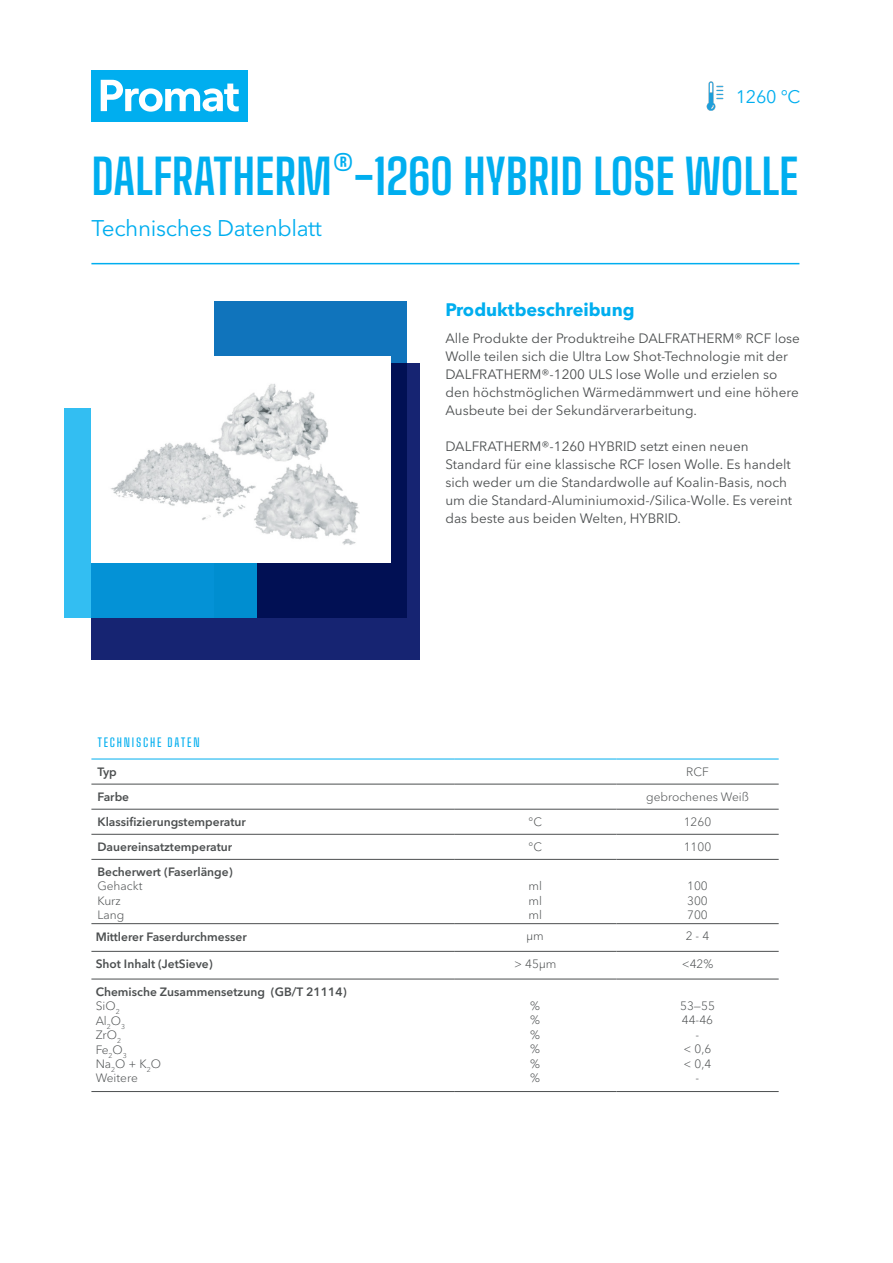
<style>
.page{position:relative;width:893px;height:1263px;background:#fff}
.page>*{position:absolute;margin:0;border:0;box-sizing:border-box;transform-origin:0 0}
.t1{font:700 48px "Big Shoulders Text";color:#00aeef}
.Intro_text-20_8_Demi{font:22.5px "Avenir Next W1 G";letter-spacing:-.015em;color:#00aeef}
.Blue_text_header{font:700 18px "Avenir Next W1 G";color:#00aeef}
.Intro_text-20_8_Demi-2{font:18px "Avenir Next W1 G";color:#00aeef}
.Body_text{font:13.5px/18px "Avenir Next W1 G";color:#4c4f50}
.t2{font:600 12px "Avenir Next W1 G";color:#4c4f50}
.t3{font:300 12px "Avenir Next W1 G";color:#4c4f50}
.t4{font:500 12px "Big Shoulders Text";letter-spacing:.14em;color:#00aeef}
</style>
<div class="page">
<div style="left:214px;top:302px;width:193px;height:316px;background:#1074bc"></div>
<svg style="left:91px;top:364px;width:329px;height:296px;background:#0f1d67"></svg>
<svg style="left:64px;top:408px;width:192px;height:210px;background:#15a2df"></svg>
<hr style="left:91px;top:784px;width:363px;height:1px;background:#4c4f50">
<hr style="left:454px;top:784px;width:162px;height:1px;background:#4c4f50">
<hr style="left:616px;top:784px;width:163px;height:1px;background:#4c4f50">
<hr style="left:91px;top:809px;width:363px;height:1px;background:#4c4f50">
<hr style="left:454px;top:809px;width:162px;height:1px;background:#4c4f50">
<hr style="left:616px;top:809px;width:163px;height:1px;background:#4c4f50">
<hr style="left:91px;top:834px;width:363px;height:1px;background:#4c4f50">
<hr style="left:454px;top:834px;width:162px;height:1px;background:#4c4f50">
<hr style="left:616px;top:834px;width:163px;height:1px;background:#4c4f50">
<hr style="left:91px;top:859px;width:363px;height:1px;background:#4c4f50">
<hr style="left:454px;top:859px;width:162px;height:1px;background:#4c4f50">
<hr style="left:616px;top:859px;width:163px;height:1px;background:#4c4f50">
<hr style="left:91px;top:923px;width:363px;height:1px;background:#4c4f50">
<hr style="left:454px;top:923px;width:162px;height:1px;background:#4c4f50">
<hr style="left:616px;top:923px;width:163px;height:1px;background:#4c4f50">
<hr style="left:91px;top:951px;width:363px;height:1px;background:#4c4f50">
<hr style="left:454px;top:951px;width:162px;height:1px;background:#4c4f50">
<hr style="left:616px;top:951px;width:163px;height:1px;background:#4c4f50">
<hr style="left:91px;top:979px;width:363px;height:1px;background:#4c4f50">
<hr style="left:454px;top:979px;width:162px;height:1px;background:#4c4f50">
<hr style="left:616px;top:979px;width:163px;height:1px;background:#4c4f50">
<hr style="left:91px;top:1091px;width:363px;height:1px;background:#4c4f50">
<hr style="left:454px;top:1091px;width:162px;height:1px;background:#4c4f50">
<hr style="left:616px;top:1091px;width:163px;height:1px;background:#4c4f50">
<hr style="left:91px;top:759px;width:363px;height:1px;background:#00aeef">
<hr style="left:454px;top:759px;width:162px;height:1px;background:#00aeef">
<hr style="left:616px;top:759px;width:163px;height:1px;background:#00aeef">
<div style="left:91px;top:70px;width:157px;height:51px;background:#00aeef"></div>
<svg style="left:101px;top:80px;width:138px;height:32px"></svg>
<hr style="left:91px;top:263px;width:708px;height:1px;background:#00aeef">
<img style="left:91px;top:357px;width:299px;height:206px">
<img style="left:706px;top:81px;width:18px;height:29px">
<p class="Intro_text-20_8_Demi-2" style="left:736px;top:86px;width:66px">1260 °C</p>
<p class="t1" style="left:91px;top:138px;width:708px">DALFRATHERM®-1260 HYBRID LOSE WOLLE</p>
<p class="Intro_text-20_8_Demi" style="left:91px;top:215px;width:232px">Technisches Datenblatt</p>
<p class="Blue_text_header" style="left:445px;top:298px;width:191px">Produktbeschreibung</p>
<p class="Body_text" style="left:445px;top:329px;width:356px">Alle Produkte der Produktreihe DALFRATHERM® RCF lose Wolle teilen sich die Ultra Low Shot-Technologie mit der DALFRATHERM®-1200 ULS lose Wolle und erzielen so den höchstmöglichen Wärmedämmwert und eine höhere Ausbeute bei der Sekundärverarbeitung.</p>
<p class="Body_text" style="left:445px;top:437px;width:348px">DALFRATHERM®-1260 HYBRID setzt einen neuen Standard für eine klassische RCF losen Wolle. Es handelt sich weder um die Standardwolle auf Koalin-Basis, noch um die Standard-Aluminiumoxid-/Silica-Wolle. Es vereint das beste aus beiden Welten, HYBRID.</p>
<p class="t4" style="left:97px;top:734px;width:104px">TECHNISCHE DATEN</p>
<p class="t2" style="left:97px;top:764px;width:21px">Typ</p>
<p class="t3" style="left:686px;top:764px;width:24px">RCF</p>
<p class="t2" style="left:97px;top:789px;width:33px">Farbe</p>
<p class="t3" style="left:646px;top:789px;width:104px">gebrochenes Weiß</p>
<p class="t2" style="left:97px;top:814px;width:150px">Klassifizierungstemperatur</p>
<p class="t3" style="left:529px;top:814px;width:15px">°C</p>
<p class="t3" style="left:684px;top:814px;width:29px">1260</p>
<p class="t2" style="left:97px;top:839px;width:136px">Dauereinsatztemperatur</p>
<p class="t3" style="left:529px;top:839px;width:15px">°C</p>
<p class="t3" style="left:684px;top:839px;width:29px">1100</p>
<p class="t2" style="left:97px;top:864px;width:137px">Becherwert (Faserlänge)</p>
<p class="t3" style="left:97px;top:879px;width:47px">Gehackt</p>
<p class="t3" style="left:97px;top:893px;width:25px">Kurz</p>
<p class="t3" style="left:97px;top:908px;width:28px">Lang</p>
<p class="t3" style="left:528px;top:879px;width:15px">ml</p>
<p class="t3" style="left:528px;top:893px;width:15px">ml</p>
<p class="t3" style="left:528px;top:908px;width:15px">ml</p>
<p class="t3" style="left:687px;top:879px;width:22px">100</p>
<p class="t3" style="left:687px;top:893px;width:22px">300</p>
<p class="t3" style="left:687px;top:908px;width:22px">700</p>
<p class="t2" style="left:96px;top:929px;width:153px">Mittlerer Faserdurchmesser</p>
<p class="t3" style="left:527px;top:929px;width:19px">μm</p>
<p class="t3" style="left:686px;top:929px;width:25px">2 - 4</p>
<p class="t2" style="left:96px;top:957px;width:119px">Shot Inhalt (JetSieve)</p>
<p class="t3" style="left:514px;top:956px;width:44px">&gt; 45μm</p>
<p class="t3" style="left:682px;top:956px;width:33px">&lt;42%</p>
<p class="t2" style="left:96px;top:984px;width:253px">Chemische Zusammensetzung (GB/T 21114)</p>
<p class="t3" style="left:96px;top:999px;width:26px">SiO<sub>2</sub></p>
<p class="t3" style="left:96px;top:1013px;width:31px">Al<sub>2</sub>O<sub>3</sub></p>
<p class="t3" style="left:96px;top:1028px;width:27px">ZrO<sub>2</sub></p>
<p class="t3" style="left:96px;top:1042px;width:33px">Fe<sub>2</sub>O<sub>3</sub></p>
<p class="t3" style="left:96px;top:1057px;width:67px">Na<sub>2</sub>O + K<sub>2</sub>O</p>
<p class="t3" style="left:96px;top:1071px;width:44px">Weitere</p>
<p class="t3" style="left:530px;top:999px;width:11px">%</p>
<p class="t3" style="left:530px;top:1013px;width:11px">%</p>
<p class="t3" style="left:530px;top:1027px;width:11px">%</p>
<p class="t3" style="left:530px;top:1042px;width:11px">%</p>
<p class="t3" style="left:530px;top:1056px;width:11px">%</p>
<p class="t3" style="left:530px;top:1071px;width:11px">%</p>
<p class="t3" style="left:680px;top:999px;width:36px">53—55</p>
<p class="t3" style="left:682px;top:1013px;width:33px">44-46</p>
<p class="t3" style="left:696px;top:1027px;width:5px">-</p>
<p class="t3" style="left:684px;top:1042px;width:29px">&lt; 0,6</p>
<p class="t3" style="left:684px;top:1056px;width:29px">&lt; 0,4</p>
<p class="t3" style="left:696px;top:1071px;width:5px">-</p>
</div>
